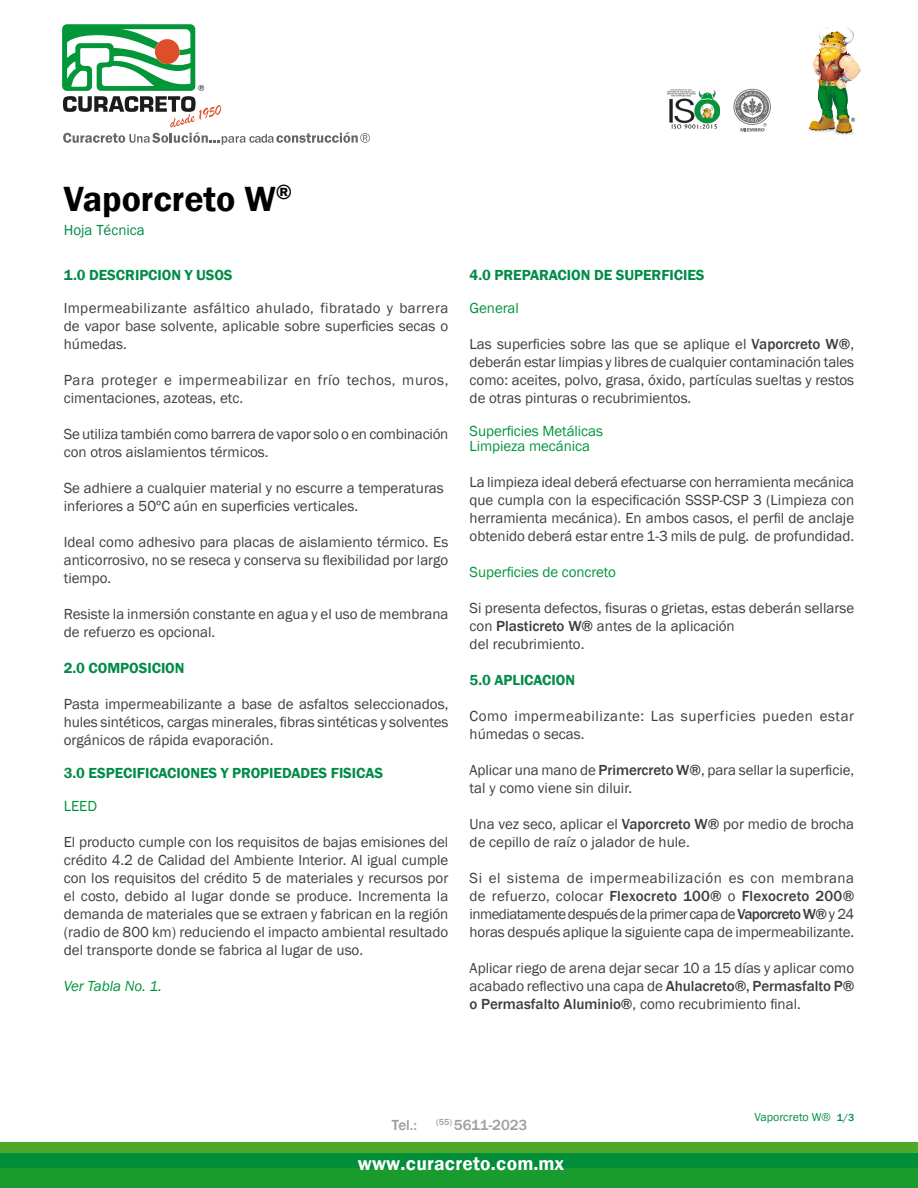
<style>
.page{position:relative;width:918px;height:1188px;background:#fff}
.page>*{position:absolute;margin:0;border:0;box-sizing:border-box;transform-origin:0 0}
.t1{font:600 36px "Franklin Gothic";color:#000}
.t2{font:600 19.5px "Franklin Gothic";letter-spacing:.01em;color:#fff}
.t3{font:15px/18px "Franklin Gothic";color:#3e3d40;text-align:justify}
.t4{font:15px/18px "Franklin Gothic";letter-spacing:.035em;color:#3e3d40}
.t5{font:600 15px "Franklin Gothic";letter-spacing:-.005em;color:#008c47}
.t6{font:15px/15px "Franklin Gothic";letter-spacing:-.005em;color:#00953a}
.t7{font:500 15px "Franklin Gothic";color:#9c9e9f}
.t8{font:italic 15px "Franklin Gothic";letter-spacing:-.005em;color:#00953a}
.t9{font:15px "Franklin Gothic";color:#008c47}
.t10{font:12px "Franklin Gothic";color:#008c47}
.s1{font-weight:500}
.s2{font-weight:500;font-size:10.5px}
</style>
<div class="page">
<img style="left:843px;top:133px;width:10px;height:2px">
<img style="left:808px;top:128px;width:35px;height:7px">
<div style="left:0;top:1168px;width:918px;height:20px;background:#1a9b2e"></div>
<div style="left:0;top:1153px;width:918px;height:15px;background:#008e3b"></div>
<div style="left:0;top:1143px;width:918px;height:10px;background:#4ea829"></div>
<svg style="left:62px;top:24px;width:308px;height:121px"></svg>
<img style="left:809px;top:27px;width:52px;height:106px">
<img style="left:666px;top:89px;width:54px;height:40px">
<svg style="left:733px;top:89px;width:38px;height:43px"></svg>
<h1 class="t1" style="left:64px;top:177px;width:230px">Vaporcreto W<sup>®</sup></h1>
<p class="t9" style="left:64px;top:221px;width:83px">Hoja Técnica</p>
<p class="t5" style="left:64px;top:266px;width:170px">1.0 DESCRIPCION Y USOS</p>
<p class="t3" style="left:64px;top:299px;width:386px">Impermeabilizante asfáltico ahulado, fibratado y barrera de vapor base solvente, aplicable sobre superficies secas o húmedas.</p>
<p class="t4" style="left:64px;top:371px;width:386px">Para proteger e impermeabilizar en frío techos, muros, cimentaciones, azoteas, etc.</p>
<p class="t3" style="left:64px;top:425px;width:386px">Se utiliza también como barrera de vapor solo o en combinación con otros aislamientos térmicos.</p>
<p class="t3" style="left:64px;top:479px;width:382px">Se adhiere a cualquier material y no escurre a temperaturas inferiores a 50ºC aún en superficies verticales.</p>
<p class="t3" style="left:64px;top:533px;width:386px">Ideal como adhesivo para placas de aislamiento térmico. Es anticorrosivo, no se reseca y conserva su flexibilidad por largo tiempo.</p>
<p class="t3" style="left:64px;top:605px;width:386px">Resiste la inmersión constante en agua y el uso de membrana de refuerzo es opcional.</p>
<p class="t5" style="left:64px;top:659px;width:122px">2.0 COMPOSICION</p>
<p class="t3" style="left:64px;top:695px;width:386px">Pasta impermeabilizante a base de asfaltos seleccionados, hules sintéticos, cargas minerales, fibras sintéticas y solventes orgánicos de rápida evaporación.</p>
<p class="t5" style="left:64px;top:764px;width:321px">3.0 ESPECIFICACIONES Y PROPIEDADES FISICAS</p>
<p class="t6" style="left:64px;top:799px;width:35px">LEED</p>
<p class="t3" style="left:64px;top:833px;width:386px">El producto cumple con los requisitos de bajas emisiones del crédito 4.2 de Calidad del Ambiente Interior. Al igual cumple con los requisitos del crédito 5 de materiales y recursos por el costo, debido al lugar donde se produce. Incrementa la demanda de materiales que se extraen y fabrican en la región (radio de 800 km) reduciendo el impacto ambiental resultado del transporte donde se fabrica al lugar de uso.</p>
<p class="t8" style="left:64px;top:976px;width:100px">Ver Tabla No. 1.</p>
<p class="t5" style="left:470px;top:265px;width:237px">4.0 PREPARACION DE SUPERFICIES</p>
<p class="t6" style="left:470px;top:300px;width:51px">General</p>
<p class="t3" style="left:470px;top:335px;width:386px">Las superficies sobre las que se aplique el <span class="s1">Vaporcreto W®</span>, deberán estar limpias y libres de cualquier contaminación tales como: aceites, polvo, grasa, óxido, partículas sueltas y restos de otras pinturas o recubrimientos.</p>
<p class="t6" style="left:470px;top:423px;width:135px">Superficies Metálicas<br>Limpieza mecánica</p>
<p class="t3" style="left:470px;top:473px;width:386px">La limpieza ideal deberá efectuarse con herramienta mecánica que cumpla con la especificación SSSP-CSP 3 (Limpieza con herramienta mecánica). En ambos casos, el perfil de anclaje obtenido deberá estar entre 1-3 mils de pulg. de profundidad.</p>
<p class="t6" style="left:470px;top:564px;width:148px">Superficies de concreto</p>
<p class="t3" style="left:470px;top:599px;width:386px;text-align:left">Si presenta defectos, fisuras o grietas, estas deberán sellarse con <span class="s1">Plasticreto W®</span> antes de la aplicación<br>del recubrimiento.</p>
<p class="t5" style="left:470px;top:670px;width:107px">5.0 APLICACION</p>
<p class="t4" style="left:470px;top:707px;width:386px">Como impermeabilizante: Las superficies pueden estar húmedas o secas.</p>
<p class="t3" style="left:470px;top:761px;width:386px">Aplicar una mano de <span class="s1">Primercreto W®</span>, para sellar la superficie, tal y como viene sin diluir.</p>
<p class="t3" style="left:470px;top:815px;width:386px">Una vez seco, aplicar el <span class="s1">Vaporcreto W®</span> por medio de brocha de cepillo de raíz o jalador de hule.</p>
<p class="t3" style="left:470px;top:869px;width:386px">Si el sistema de impermeabilización es con membrana de refuerzo, colocar <span class="s1">Flexocreto 100®</span> o <span class="s1">Flexocreto 200® </span>inmediatamente después de la primer capa de <span class="s1">Vaporcreto W®</span> y 24 horas después aplique la siguiente capa de impermeabilizante.</p>
<p class="t3" style="left:470px;top:959px;width:386px">Aplicar riego de arena dejar secar 10 a 15 días y aplicar como acabado reflectivo una capa de <span class="s1">Ahulacreto®, Permasfalto P® o Permasfalto Aluminio®</span>, como recubrimiento final.</p>
<p class="t7" style="left:392px;top:1115px;width:27px">Tel.:</p>
<p class="t7" style="left:436px;top:1115px;width:93px"><sup>(55)</sup> 5611-2023</p>
<h2 class="t2" style="left:358px;top:1152px;width:208px">www.curacreto.com.mx</h2>
<p class="t10" style="left:755px;top:1110px;width:101px">Vaporcreto W® <span class="s2">1/3</span></p>
</div>
